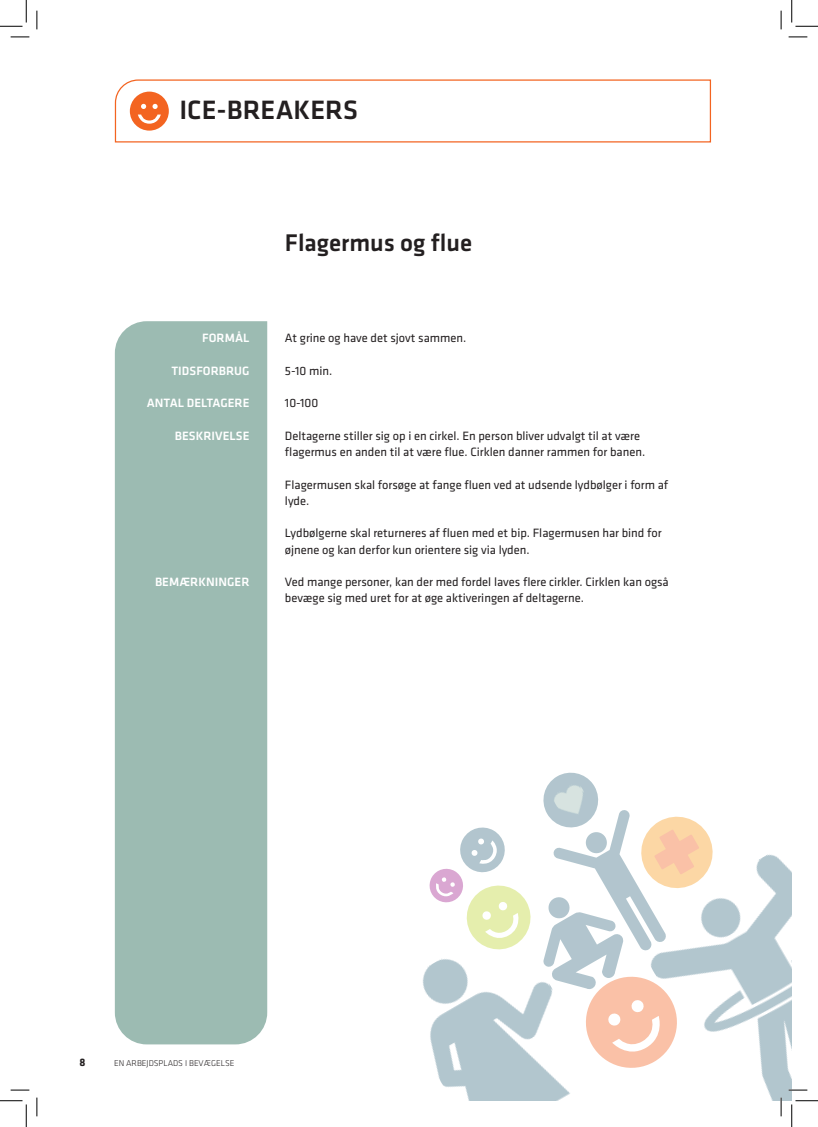
<style>
.page{position:relative;width:818px;height:1127px;background:#fff}
.page>*{position:absolute;margin:0;border:0;box-sizing:border-box;transform-origin:0 0}
.Overskrift_opslag_1__linie{font:500 27.5px "Klavika";color:#231f20}
.Underoverskrift{font:500 25px "Klavika";color:#231f20}
.BAR_Brød{font:12.5px/16.2px "Klavika";color:#231f20}
.t1{font:500 12.5px "Klavika";letter-spacing:.005em;color:#fff}
.t2{font:700 11.25px "Klavika";color:#231f20}
.t3{font:300 8.75px "Klavika";color:#231f20}
</style>
<div class="page">
<div style="left:115px;top:321px;width:152px;height:723px;background:#9cbbb2"></div>
<svg style="left:114px;top:79px;width:598px;height:64px"></svg>
<svg style="left:130px;top:92px;width:39px;height:39px"></svg>
<img style="left:718px;top:854px;width:74px;height:246px">
<svg style="left:429px;top:772px;width:289px;height:296px"></svg>
<img style="left:423px;top:917px;width:202px;height:183px">
<svg style="left:11px;top:36px;width:18px;height:2px"></svg>
<svg style="left:788px;top:36px;width:19px;height:2px"></svg>
<svg style="left:11px;top:1089px;width:18px;height:1px"></svg>
<svg style="left:788px;top:1088px;width:19px;height:2px"></svg>
<svg style="left:36px;top:11px;width:2px;height:18px"></svg>
<svg style="left:36px;top:1097px;width:2px;height:18px"></svg>
<svg style="left:780px;top:11px;width:2px;height:18px"></svg>
<svg style="left:780px;top:1097px;width:2px;height:18px"></svg>
<svg style="left:0;top:0;width:27px;height:27px"></svg>
<svg style="left:0;top:1100px;width:27px;height:26px"></svg>
<svg style="left:791px;top:0;width:27px;height:27px"></svg>
<svg style="left:791px;top:1100px;width:27px;height:26px"></svg>
<p class="Overskrift_opslag_1__linie" style="left:179px;top:91px;width:180px">ICE-BREAKERS</p>
<p class="t1" style="left:202px;top:329px;width:49px">FORMÅL</p>
<p class="t1" style="left:171px;top:362px;width:80px">TIDSFORBRUG</p>
<p class="t1" style="left:147px;top:394px;width:104px">ANTAL DELTAGERE</p>
<p class="t1" style="left:175px;top:427px;width:76px">BESKRIVELSE</p>
<p class="t1" style="left:155px;top:573px;width:96px">BEMÆRKNINGER</p>
<p class="Underoverskrift" style="left:285px;top:225px;width:189px">Flagermus og flue</p>
<p class="BAR_Brød" style="left:285px;top:329px;width:183px">At grine og have det sjovt sammen.</p>
<p class="BAR_Brød" style="left:285px;top:362px;width:49px">5-10 min.</p>
<p class="BAR_Brød" style="left:285px;top:394px;width:35px">10-100</p>
<p class="BAR_Brød" style="left:285px;top:427px;width:362px">Deltagerne stiller sig op i en cirkel. En person bliver udvalgt til at være flagermus en anden til at være flue. Cirklen danner rammen for banen.</p>
<p class="BAR_Brød" style="left:285px;top:475px;width:385px">Flagermusen skal forsøge at fange fluen ved at udsende lydbølger i form af lyde.</p>
<p class="BAR_Brød" style="left:285px;top:524px;width:378px">Lydbølgerne skal returneres af fluen med et bip. Flagermusen har bind for øjnene og kan derfor kun orientere sig via lyden.</p>
<p class="BAR_Brød" style="left:285px;top:573px;width:385px">Ved mange personer, kan der med fordel laves flere cirkler. Cirklen kan også bevæge sig med uret for at øge aktiveringen af deltagerne.</p>
<p class="t2" style="left:79px;top:1053px;width:8px">8</p>
<p class="t3" style="left:114px;top:1057px;width:122px">EN ARBEJDSPLADS I BEVÆGELSE</p>
</div>
